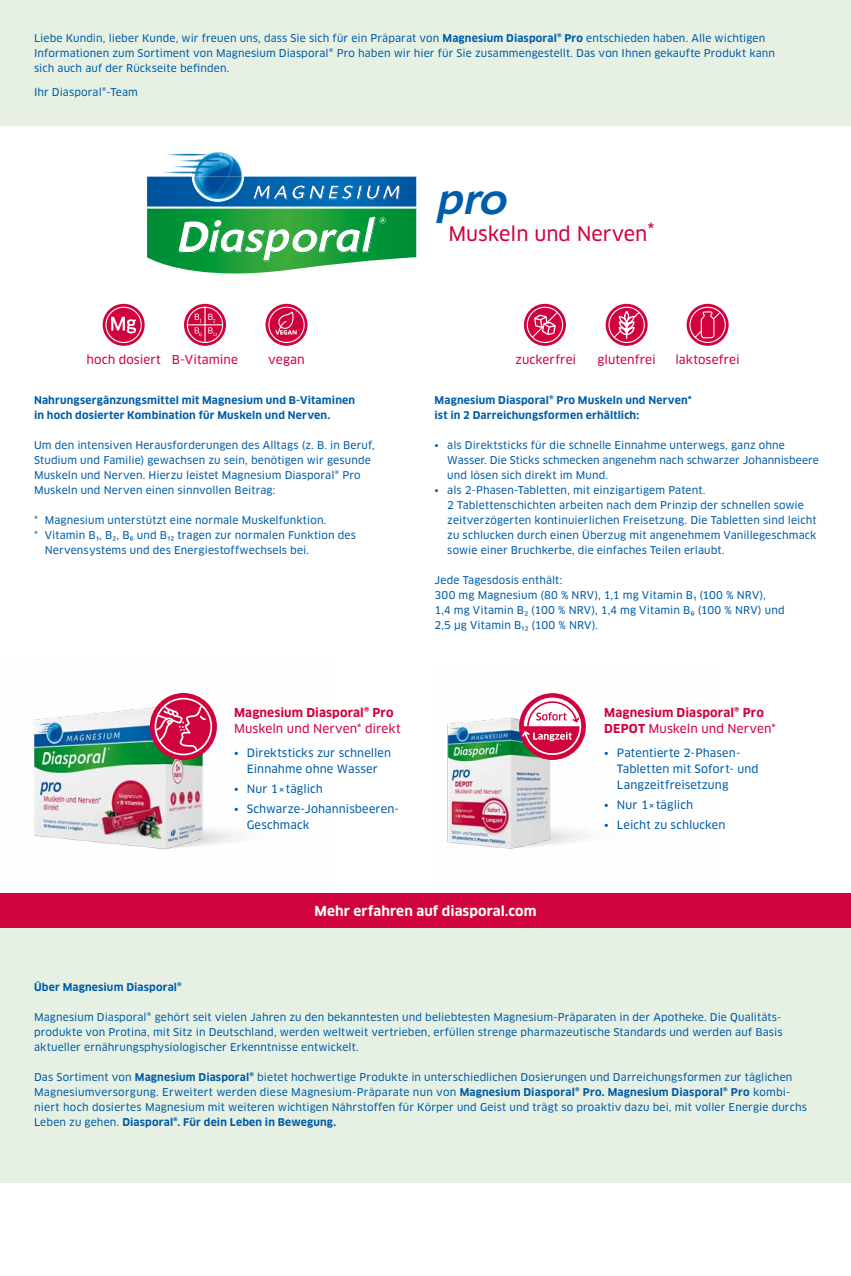
<style>
.page{position:relative;width:851px;height:1276px;background:#fff}
.page>*{position:absolute;margin:0;border:0;box-sizing:border-box;transform-origin:0 0}
.t1{font:italic 500 46.2px "Shinn RR";color:#005da9}
.t2{font:19.65px "Clan Pro News";color:#d0033f}
.t3{font:700 13.5px "Clan Pro";letter-spacing:.01em;color:#fff}
.t4{font:12.15px "Clan Pro News";letter-spacing:.005em;color:#d0033f}
.t5{font:12px "Clan Pro News";letter-spacing:.005em;color:#d0033f}
.t6{font:700 12px "Clan Pro";letter-spacing:.01em;color:#d0033f}
.t7{font:11.25px/15.8px "Clan Pro News";letter-spacing:.01em;color:#005da9}
.t8{font:10.5px/15px "Clan Pro News";letter-spacing:.01em;color:#005da9}
.t9{font:700 10.5px/15px "Clan Pro";letter-spacing:.015em;color:#005da9}
.s1{font-family:"Clan Pro";font-weight:700}
.s2{font-size:9.75px}
.s3{font-family:"Clan Pro News";font-weight:400}
</style>
<div class="page">
<div style="left:0;top:927px;width:850px;height:255px;background:#e7f1e3"></div>
<div style="left:0;top:893px;width:850px;height:34px;background:#d0033f"></div>
<div style="left:0;top:0;width:850px;height:125px;background:#e7f1e3"></div>
<svg style="left:147px;top:177px;width:269px;height:96px"></svg>
<img style="left:161px;top:151px;width:83px;height:26px">
<img style="left:192px;top:177px;width:49px;height:25px">
<img style="left:447px;top:693px;width:139px;height:156px">
<img style="left:34px;top:693px;width:207px;height:157px">
<div style="left:519px;top:693px;width:67px;height:67px;background:#d0033f;border-radius:50%"></div>
<svg style="left:522px;top:697px;width:59px;height:61px"></svg>
<svg style="left:150px;top:693px;width:67px;height:67px"></svg>
<div style="left:154px;top:698px;width:58px;height:57px;border:2px solid #fff;border-radius:50%"></div>
<svg style="left:154px;top:704px;width:53px;height:48px;background:#d63665"></svg>
<svg style="left:605px;top:304px;width:42px;height:42px"></svg>
<div style="left:608px;top:307px;width:36px;height:36px;border:1px solid #fff;border-radius:50%"></div>
<svg style="left:612px;top:311px;width:28px;height:28px"></svg>
<svg style="left:686px;top:304px;width:42px;height:42px"></svg>
<div style="left:689px;top:307px;width:36px;height:36px;border:1px solid #fff;border-radius:50%"></div>
<svg style="left:693px;top:311px;width:28px;height:28px"></svg>
<svg style="left:524px;top:304px;width:42px;height:42px"></svg>
<div style="left:526px;top:307px;width:37px;height:36px;border:1px solid #fff;border-radius:50%"></div>
<svg style="left:531px;top:311px;width:28px;height:28px"></svg>
<svg style="left:184px;top:304px;width:42px;height:42px"></svg>
<div style="left:187px;top:307px;width:36px;height:36px;border:1px solid #fff;border-radius:50%"></div>
<hr style="left:204px;top:307px;width:1px;height:35px;background:#fff">
<hr style="left:187px;top:324px;width:35px;height:1px;background:#fff">
<svg style="left:195px;top:314px;width:7px;height:22px"></svg>
<svg style="left:208px;top:314px;width:9px;height:22px"></svg>
<svg style="left:103px;top:304px;width:42px;height:42px"></svg>
<div style="left:105px;top:307px;width:37px;height:36px;border:1px solid #fff;border-radius:50%"></div>
<svg style="left:111px;top:317px;width:25px;height:16px"></svg>
<svg style="left:265px;top:304px;width:42px;height:42px"></svg>
<div style="left:268px;top:307px;width:36px;height:36px;border:1px solid #fff;border-radius:50%"></div>
<svg style="left:275px;top:312px;width:21px;height:23px"></svg>
<p class="t8" style="left:34px;top:31px;width:742px">Liebe Kundin, lieber Kunde, wir freuen uns, dass Sie sich für ein Präparat von <span class="s1">Magnesium Diasporal® Pro</span> entschieden haben. Alle wichtigen<br>Informationen zum Sortiment von Magnesium Diasporal® Pro haben wir hier für Sie zusammengestellt. Das von Ihnen gekaufte Produkt kann sich auch auf der Rückseite befinden.</p>
<p class="t8" style="left:34px;top:84px;width:105px">Ihr Diasporal®-Team</p>
<h1 class="t1" style="left:435px;top:171px;width:72px">pro</h1>
<h2 class="t2" style="left:448px;top:222px;width:207px">Muskeln und Nerven*</h2>
<p class="t5" style="left:86px;top:352px;width:153px">hoch dosiert B-Vitamine</p>
<p class="t4" style="left:268px;top:352px;width:38px">vegan</p>
<p class="t5" style="left:515px;top:353px;width:62px">zuckerfrei</p>
<p class="t5" style="left:597px;top:353px;width:60px">glutenfrei</p>
<p class="t5" style="left:675px;top:353px;width:66px">laktosefrei</p>
<p class="t9" style="left:34px;top:392px;width:322px">Nahrungsergänzungsmittel mit Magnesium und B-Vitaminen in hoch dosierter Kombination für Muskeln und Nerven.</p>
<p class="t8" style="left:34px;top:437px;width:342px">Um den intensiven Herausforderungen des Alltags (z. B. in Beruf, Studium und Familie) gewachsen zu sein, benötigen wir gesunde Muskeln und Nerven. Hierzu leistet Magnesium Diasporal® Pro Muskeln und Nerven einen sinnvollen Beitrag:</p>
<p class="t8" style="left:34px;top:512px;width:294px">* Magnesium unterstützt eine normale Muskelfunktion.</p>
<p class="t8" style="left:34px;top:527px;width:323px">* Vitamin B₁, B₂, B₆ und B₁₂ tragen zur normalen Funktion des</p>
<p class="t8" style="left:45px;top:542px;width:266px">Nervensystems und des Energiestoffwechsels bei.</p>
<p class="t6" style="left:234px;top:705px;width:161px">Magnesium Diasporal® Pro</p>
<p class="t5" style="left:234px;top:721px;width:168px">Muskeln und Nerven* direkt</p>
<p class="t7" style="left:234px;top:745px;width:159px;text-align:center">• Direktsticks zur schnellen<br>Einnahme ohne Wasser</p>
<p class="t7" style="left:234px;top:781px;width:90px">• Nur 1 <span class="s2">×</span> täglich</p>
<p class="t7" style="left:247px;top:801px;width:154px;text-indent:-13px">• Schwarze-Johannisbeeren-<br>Geschmack</p>
<p class="t9" style="left:434px;top:392px;width:258px">Magnesium Diasporal® Pro Muskeln und Nerven* ist in 2 Darreichungsformen erhältlich:</p>
<p class="t8" style="left:447px;top:437px;width:373px;text-indent:-13px">• als Direktsticks für die schnelle Einnahme unterwegs, ganz ohne<br>Wasser. Die Sticks schmecken angenehm nach schwarzer Johannisbeere und lösen sich direkt im Mund.</p>
<p class="t8" style="left:447px;top:482px;width:371px;text-indent:-13px">• als 2-Phasen-Tabletten, mit einzigartigem Patent.<br>2 Tablettenschichten arbeiten nach dem Prinzip der schnellen sowie zeitverzögerten kontinuierlichen Freisetzung. Die Tabletten sind leicht zu schlucken durch einen Überzug mit angenehmem Vanillegeschmack sowie einer Bruchkerbe, die einfaches Teilen erlaubt.</p>
<p class="t8" style="left:434px;top:572px;width:351px">Jede Tagesdosis enthält:<br>300 mg Magnesium (80 % NRV), 1,1 mg Vitamin B₁ (100 % NRV),<br>1,4 mg Vitamin B₂ (100 % NRV), 1,4 mg Vitamin B₆ (100 % NRV) und 2,5 μg Vitamin B₁₂ (100 % NRV).</p>
<p class="t6" style="left:604px;top:705px;width:161px">Magnesium Diasporal® Pro</p>
<p class="t5" style="left:604px;top:721px;width:173px"><span class="s1">DEPOT</span> Muskeln und Nerven*</p>
<p class="t7" style="left:617px;top:745px;width:143px;text-indent:-13px">• Patentierte 2-Phasen-<br>Tabletten mit Sofort- und<br>Langzeitfreisetzung</p>
<p class="t7" style="left:604px;top:797px;width:90px">• Nur 1 <span class="s2">×</span> täglich</p>
<p class="t7" style="left:604px;top:817px;width:123px">• Leicht zu schlucken</p>
<p class="t3" style="left:314px;top:902px;width:224px">Mehr erfahren auf diasporal.com</p>
<p class="t9" style="left:34px;top:979px;width:149px">Über Magnesium Diasporal®</p>
<p class="t8" style="left:34px;top:1009px;width:750px">Magnesium Diasporal® gehört seit vielen Jahren zu den bekanntesten und beliebtesten Magnesium-Präparaten in der Apotheke. Die Qualitäts&shy;produkte von Protina, mit Sitz in Deutschland, werden weltweit vertrieben, erfüllen strenge pharmazeutische Standards und werden auf Basis aktueller ernährungsphysiologischer Erkenntnisse entwickelt.</p>
<p class="t8" style="left:34px;top:1069px;width:774px">Das Sortiment von <span class="s1">Magnesium Diasporal®</span> bietet hochwertige Produkte in unterschiedlichen Dosierungen und Darreichungsformen zur täglichen<br>Magnesiumversorgung. Erweitert werden diese Magnesium-Präparate nun von <span class="s1">Magnesium Diasporal® Pro. Magnesium Diasporal® Pro</span> kombi&shy;niert hoch dosiertes Magnesium mit weiteren wichtigen Nährstoffen für Körper und Geist und trägt so proaktiv dazu bei, mit voller Energie durchs</p>
<p class="t9" style="left:34px;top:1114px;width:304px"><span class="s3">Leben zu gehen.</span> Diasporal®. Für dein Leben in Bewegung.</p>
</div>
